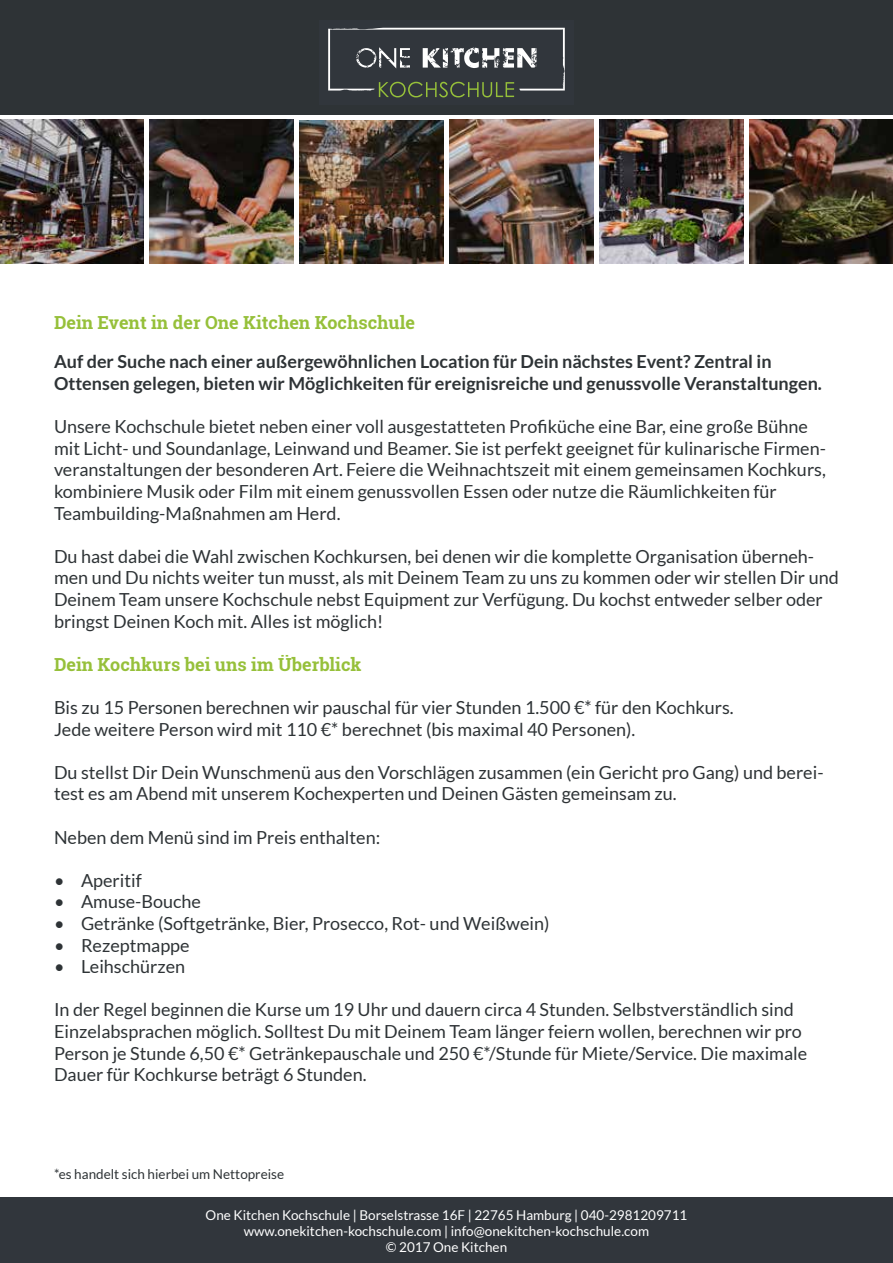
<style>
.page{position:relative;width:893px;height:1263px;background:#fff}
.page>*{position:absolute;margin:0;border:0;box-sizing:border-box;transform-origin:0 0}
.t1{font:18px/21.6px "Lato";color:#2e3336}
.t2{font:700 18px/21.6px "Lato";color:#2e3336}
.t3{font:700 18px "Roboto Slab";color:#96c03a}
.t4{font:13.5px/16.2px "Lato";color:#fff;text-align:center}
.t5{font:13.5px "Lato";color:#2e3336}
</style>
<div class="page">
<div style="left:0;top:0;width:893px;height:115px;background:#2e3336"></div>
<img style="left:0;top:120px;width:144px;height:143px">
<img style="left:150px;top:120px;width:144px;height:143px">
<img style="left:450px;top:120px;width:143px;height:143px">
<img style="left:600px;top:120px;width:143px;height:143px">
<img style="left:300px;top:120px;width:143px;height:144px">
<div style="left:319px;top:20px;width:255px;height:85px;background:#31363c"></div>
<svg style="left:328px;top:28px;width:237px;height:69px"></svg>
<div style="left:0;top:1197px;width:893px;height:66px;background:#31363c"></div>
<img style="left:749px;top:120px;width:144px;height:143px">
<p class="t3" style="left:54px;top:310px;width:363px">Dein Event in der One Kitchen Kochschule</p>
<p class="t2" style="left:54px;top:351px;width:769px">Auf der Suche nach einer außergewöhnlichen Location für Dein nächstes Event? Zentral in<br>Ottensen gelegen, bieten wir Möglichkeiten für ereignisreiche und genussvolle Veranstaltungen.</p>
<p class="t1" style="left:54px;top:416px;width:773px">Unsere Kochschule bietet neben einer voll ausgestatteten Profiküche eine Bar, eine große Bühne mit Licht- und Soundanlage, Leinwand und Beamer. Sie ist perfekt geeignet für kulinarische Firmen&shy;veranstaltungen der besonderen Art. Feiere die Weihnachtszeit mit einem gemeinsamen Kochkurs, kombiniere Musik oder Film mit einem genussvollen Essen oder nutze die Räumlichkeiten für Teambuilding-Maßnahmen am Herd.</p>
<p class="t1" style="left:54px;top:545px;width:786px">Du hast dabei die Wahl zwischen Kochkursen, bei denen wir die komplette Organisation überneh&shy;men und Du nichts weiter tun musst, als mit Deinem Team zu uns zu kommen oder wir stellen Dir und Deinem Team unsere Kochschule nebst Equipment zur Verfügung. Du kochst entweder selber oder bringst Deinen Koch mit. Alles ist möglich!</p>
<p class="t3" style="left:54px;top:652px;width:309px">Dein Kochkurs bei uns im Überblick</p>
<p class="t1" style="left:54px;top:697px;width:681px">Bis zu 15 Personen berechnen wir pauschal für vier Stunden 1.500 €* für den Kochkurs.<br>Jede weitere Person wird mit 110 €* berechnet (bis maximal 40 Personen).</p>
<p class="t1" style="left:54px;top:761px;width:771px">Du stellst Dir Dein Wunschmenü aus den Vorschlägen zusammen (ein Gericht pro Gang) und berei&shy;test es am Abend mit unserem Kochexperten und Deinen Gästen gemeinsam zu.</p>
<p class="t1" style="left:54px;top:826px;width:328px">Neben dem Menü sind im Preis enthalten:</p>
<p class="t1" style="left:54px;top:869px;width:89px">• Aperitif</p>
<p class="t1" style="left:54px;top:891px;width:149px">• Amuse-Bouche</p>
<p class="t1" style="left:54px;top:913px;width:497px">• Getränke (Softgetränke, Bier, Prosecco, Rot- und Weißwein)</p>
<p class="t1" style="left:54px;top:934px;width:137px">• Rezeptmappe</p>
<p class="t1" style="left:54px;top:956px;width:133px">• Leihschürzen</p>
<p class="t1" style="left:54px;top:999px;width:755px">In der Regel beginnen die Kurse um 19 Uhr und dauern circa 4 Stunden. Selbstverständlich sind Einzelabsprachen möglich. Solltest Du mit Deinem Team länger feiern wollen, berechnen wir pro Person je Stunde 6,50 €* Getränkepauschale und 250 €*/Stunde für Miete/Service. Die maximale Dauer für Kochkurse beträgt 6 Stunden.</p>
<p class="t5" style="left:54px;top:1167px;width:232px">*es handelt sich hierbei um Nettopreise</p>
<p class="t4" style="left:206px;top:1206px;width:483px">One Kitchen Kochschule | Borselstrasse 16F | 22765 Hamburg | 040-2981209711 www.onekitchen-kochschule.com | info@onekitchen-kochschule.com<br>© 2017 One Kitchen</p>
</div>
